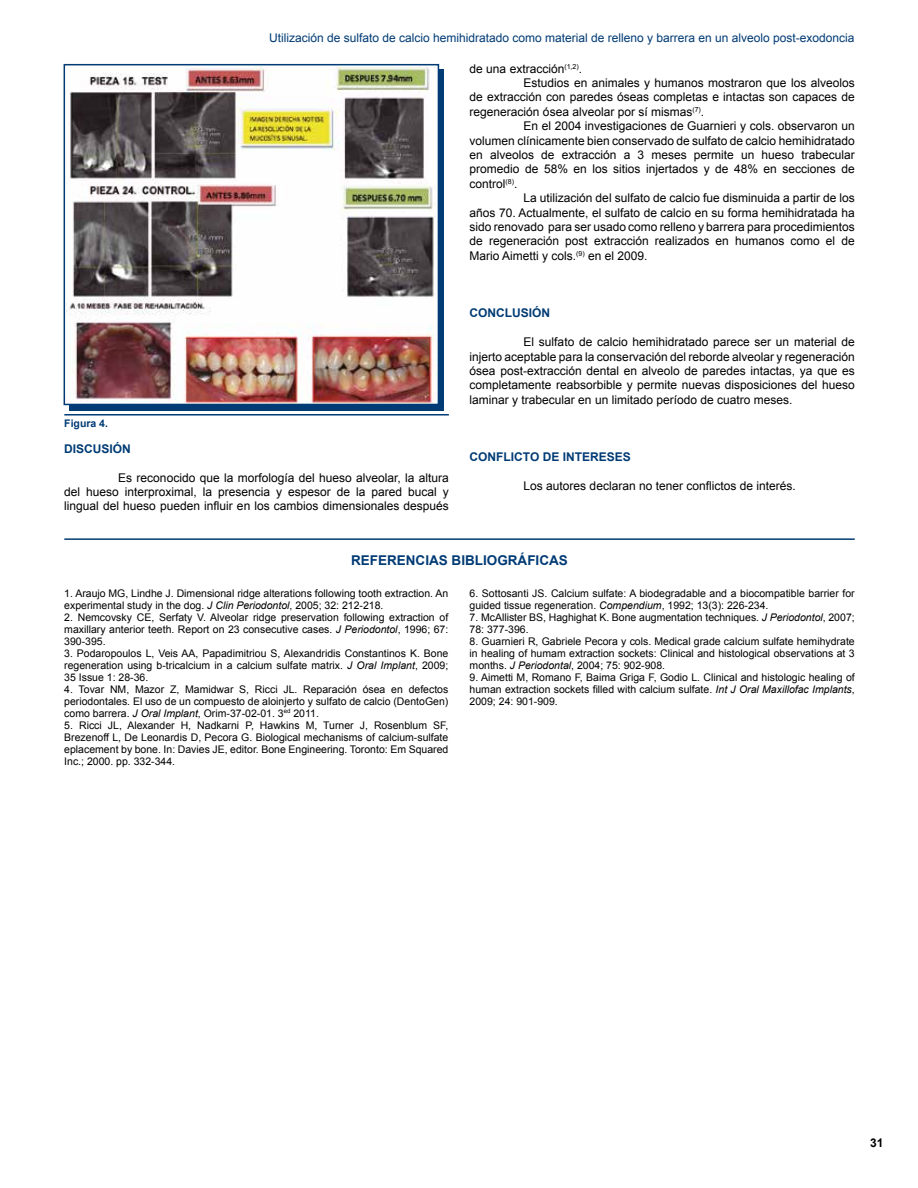
<style>
.page{position:relative;width:918px;height:1188px;background:#fff}
.page>*{position:absolute;margin:0;border:0;box-sizing:border-box;transform-origin:0 0}
.t1{font:700 13.5px "Arial";color:#003b75}
.t2{font:12px/14.4px "Arial";color:#000;text-align:justify}
.t3{font:12px "Arial";color:#003b75}
.t4{font:700 12px "Arial";color:#003b75}
.t5{font:700 12px "Arial";color:#000}
.t6{font:10.5px/12px "Arial";color:#000;text-align:justify}
.t7{font:700 10.5px "Arial";color:#003b75}
.s1{font-style:italic}
</style>
<div class="page">
<hr style="left:64px;top:414px;width:385px;height:2px;background:#003b75">
<div style="left:70px;top:69px;width:374px;height:342px;background:#003b75"></div>
<img style="left:68px;top:67px;width:368px;height:335px">
<div style="left:64px;top:64px;width:375px;height:341px;border:2px solid #003b75"></div>
<hr style="left:64px;top:538px;width:791px;height:2px;background:#003b75">
<p class="t3" style="left:269px;top:30px;width:587px">Utilización de sulfato de calcio hemihidratado como material de relleno y barrera en un alveolo post-exodoncia</p>
<p class="t2" style="left:470px;top:61px;width:114px">de una extracción<sup>(1,2)</sup>.</p>
<p class="t2" style="left:524px;top:76px;width:333px">Estudios en animales y humanos mostraron que los alveolos</p>
<p class="t2" style="left:470px;top:90px;width:387px">de extracción con paredes óseas completas e intactas son capaces de</p>
<p class="t2" style="left:470px;top:105px;width:236px">regeneración ósea alveolar por sí mismas<sup>(7)</sup>.</p>
<p class="t2" style="left:524px;top:119px;width:333px">En el 2004 investigaciones de Guarnieri y cols. observaron un</p>
<p class="t2" style="left:470px;top:133px;width:387px">volumen clínicamente bien conservado de sulfato de calcio hemihidratado</p>
<p class="t2" style="left:470px;top:148px;width:387px">en alveolos de extracción a 3 meses permite un hueso trabecular</p>
<p class="t2" style="left:470px;top:162px;width:387px">promedio de 58% en los sitios injertados y de 48% en secciones de</p>
<p class="t2" style="left:470px;top:177px;width:49px">control<sup>(8)</sup>.</p>
<p class="t2" style="left:524px;top:191px;width:333px">La utilización del sulfato de calcio fue disminuida a partir de los</p>
<p class="t2" style="left:470px;top:205px;width:387px">años 70. Actualmente, el sulfato de calcio en su forma hemihidratada ha</p>
<p class="t2" style="left:470px;top:220px;width:387px">sido renovado para ser usado como relleno y barrera para procedimientos</p>
<p class="t2" style="left:470px;top:234px;width:387px">de regeneración post extracción realizados en humanos como el de</p>
<p class="t2" style="left:470px;top:249px;width:179px">Mario Aimetti y cols.<sup>(9)</sup> en el 2009.</p>
<p class="t7" style="left:64px;top:417px;width:45px">Figura 4.</p>
<p class="t4" style="left:64px;top:441px;width:68px">DISCUSIÓN</p>
<p class="t2" style="left:64px;top:470px;width:386px;text-indent:54px">Es reconocido que la morfología del hueso alveolar, la altura del hueso interproximal, la presencia y espesor de la pared bucal y lingual del hueso pueden influir en los cambios dimensionales después</p>
<p class="t4" style="left:470px;top:305px;width:82px">CONCLUSIÓN</p>
<p class="t2" style="left:470px;top:335px;width:387px;text-indent:54px">El sulfato de calcio hemihidratado parece ser un material de injerto aceptable para la conservación del reborde alveolar y regeneración ósea post-extracción dental en alveolo de paredes intactas, ya que es completamente reabsorbible y permite nuevas disposiciones del hueso laminar y trabecular en un limitado período de cuatro meses.</p>
<p class="t4" style="left:470px;top:449px;width:163px">CONFLICTO DE INTERESES</p>
<p class="t2" style="left:524px;top:479px;width:274px">Los autores declaran no tener conflictos de interés.</p>
<p class="t1" style="left:351px;top:551px;width:218px">REFERENCIAS BIBLIOGRÁFICAS</p>
<p class="t6" style="left:64px;top:587px;width:386px">1. Araujo MG, Lindhe J. Dimensional ridge alterations following tooth extraction. An experimental study in the dog. <span class="s1">J Clin Periodontol</span>, 2005; 32: 212-218.</p>
<p class="t6" style="left:64px;top:611px;width:386px">2. Nemcovsky CE, Serfaty V. Alveolar ridge preservation following extraction of maxillary anterior teeth. Report on 23 consecutive cases. <span class="s1">J Periodontol</span>, 1996; 67:<br>390-395.</p>
<p class="t6" style="left:64px;top:647px;width:386px">3. Podaropoulos L, Veis AA, Papadimitriou S, Alexandridis Constantinos K. Bone regeneration using b-tricalcium in a calcium sulfate matrix. <span class="s1">J Oral Implant</span>, 2009; 35 Issue 1: 28-36.</p>
<p class="t6" style="left:64px;top:683px;width:386px">4. Tovar NM, Mazor Z, Mamidwar S, Ricci JL. Reparación ósea en defectos periodontales. El uso de un compuesto de aloinjerto y sulfato de calcio (DentoGen) como barrera. <span class="s1">J Oral Implant</span>, Orim-37-02-01. 3<sup>ed</sup> 2011.</p>
<p class="t6" style="left:64px;top:719px;width:386px">5. Ricci JL, Alexander H, Nadkarni P, Hawkins M, Turner J, Rosenblum SF, Brezenoff L, De Leonardis D, Pecora G. Biological mechanisms of calcium-sulfate eplacement by bone. In: Davies JE, editor. Bone Engineering. Toronto: Em Squared Inc.; 2000. pp. 332-344.</p>
<p class="t6" style="left:470px;top:587px;width:387px">6. Sottosanti JS. Calcium sulfate: A biodegradable and a biocompatible barrier for guided tissue regeneration. <span class="s1">Compendium</span>, 1992; 13(3): 226-234.</p>
<p class="t6" style="left:470px;top:611px;width:387px">7. McAllister BS, Haghighat K. Bone augmentation techniques. <span class="s1">J Periodontol</span>, 2007;<br>78: 377-396.</p>
<p class="t6" style="left:470px;top:635px;width:387px">8. Guarnieri R, Gabriele Pecora y cols. Medical grade calcium sulfate hemihydrate in healing of humam extraction sockets: Clinical and histological observations at 3 months. <span class="s1">J Periodontal</span>, 2004; 75: 902-908.</p>
<p class="t6" style="left:470px;top:671px;width:387px">9. Aimetti M, Romano F, Baima Griga F, Godio L. Clinical and histologic healing of human extraction sockets filled with calcium sulfate. <span class="s1">Int J Oral Maxillofac Implants</span>, 2009; 24: 901-909.</p>
<p class="t5" style="left:870px;top:1135px;width:15px">31</p>
</div>
